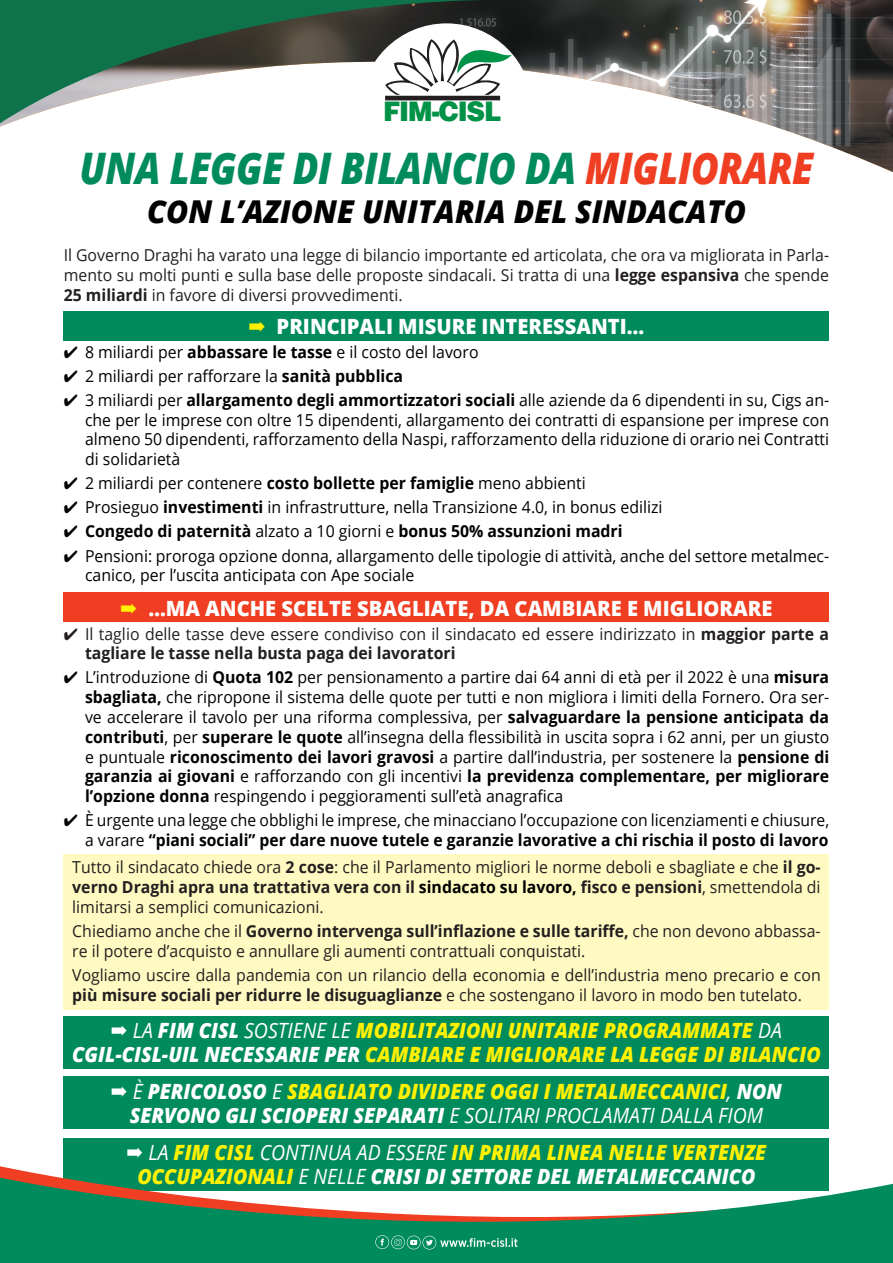
<style>
.page{position:relative;width:893px;height:1263px;background:#fff}
.page>*{position:absolute;margin:0;border:0;box-sizing:border-box;transform-origin:0 0}
.t1{font:italic 800 43.5px "Open Sans";letter-spacing:-.01em;color:#008b5d;scale:.87 1}
.t2{font:italic 800 31.5px "Open Sans";color:#000;scale:.96 1}
.t3{font:900 27px "Helvetica";letter-spacing:-.045em;color:#009247;scale:.96 1}
.t4{font:italic 800 21px/24px "Open Sans";color:#fff101;text-align:center;scale:.93 1}
.t5{font:italic 800 21px/24px "Open Sans";color:#fff;text-align:center;scale:.93 1}
.t6{font:800 21px "Open Sans";color:#fff;scale:.96 1}
.t7{font:16.5px/19.8px "Open Sans";color:#000;text-align:justify;scale:.96 1}
.t8{font:16.5px/19.8px "Open Sans";color:#231f20;scale:.96 1}
.t9{font:16.5px/19.8px "Open Sans";color:#000;text-align:right;scale:.95 1}
.t10{font:700 16.5px "Open Sans";color:#000;scale:.96 1}
.s1{color:#ef3e22}
.s2{font-weight:700}
.s3{color:#fff101}
.s4{font-weight:400}
.s5{font-weight:700;color:#000}
.s6{color:#fff}
.s7{font-weight:400;color:#fff}
</style>
<div class="page">
<div style="left:64px;top:855px;width:765px;height:155px;background:#fffac1"></div>
<div style="left:64px;top:1016px;width:765px;height:52px;background:#008b5d"></div>
<div style="left:64px;top:592px;width:765px;height:30px;background:#ef3e22"></div>
<img style="left:0;top:0;width:893px;height:172px">
<svg style="left:0;top:0;width:546px;height:123px"></svg>
<div style="left:360px;top:23px;width:173px;height:172px;background:#fff;border-radius:50%"></div>
<hr style="left:385px;top:96px;width:115px;height:4px;background:#231f20">
<svg style="left:385px;top:39px;width:127px;height:56px"></svg>
<div style="left:64px;top:311px;width:765px;height:30px;background:#008b5d"></div>
<div style="left:64px;top:1077px;width:765px;height:52px;background:#008b5d"></div>
<div style="left:64px;top:1138px;width:765px;height:53px;background:#008b5d"></div>
<svg style="left:0;top:1177px;width:893px;height:86px;fill:#008b5d"></svg>
<svg style="left:375px;top:1235px;width:143px;height:14px;background:#32a17d"></svg>
<h3 class="t3" style="left:383px;top:94px;width:125px">FIM-CISL</h3>
<h1 class="t1" style="left:79px;top:135px;width:845px">UNA LEGGE DI BILANCIO DA <span class="s1">MIGLIORARE</span></h1>
<h2 class="t2" style="left:147px;top:188px;width:625px">CON L’AZIONE UNITARIA DEL SINDACATO</h2>
<p class="t8" style="left:64px;top:245px;width:799px;text-align:justify">Il Governo Draghi ha varato una legge di bilancio importante ed articolata, che ora va migliorata in Parla&shy;mento su molti punti e sulla base delle proposte sindacali. Si tratta di una <span class="s2">legge espansiva</span> che spende <span class="s2">25 miliardi</span> in favore di diversi provvedimenti.</p>
<p class="t6" style="left:249px;top:310px;width:414px"><span class="s3">➡</span> PRINCIPALI MISURE INTERESSANTI…</p>
<p class="t7" style="left:64px;top:341px;width:434px">✔ 8 miliardi per <span class="s2">abbassare le tasse</span> e il costo del lavoro</p>
<p class="t7" style="left:64px;top:365px;width:355px">✔ 2 miliardi per rafforzare la <span class="s2">sanità pubblica</span></p>
<p class="t7" style="left:85px;top:390px;width:777px;text-indent:-21px">✔ 3 miliardi per <span class="s2">allargamento degli ammortizzatori sociali</span> alle aziende da 6 dipendenti in su, Cigs an&shy;che per le imprese con oltre 15 dipendenti, allargamento dei contratti di espansione per imprese con almeno 50 dipendenti, rafforzamento della Naspi, rafforzamento della riduzione di orario nei Contratti di solidarietà</p>
<p class="t7" style="left:64px;top:473px;width:545px">✔ 2 miliardi per contenere <span class="s2">costo bollette per famiglie</span> meno abbienti</p>
<p class="t7" style="left:64px;top:497px;width:625px">✔ Prosieguo <span class="s2">investimenti</span> in infrastrutture, nella Transizione 4.0, in bonus edilizi</p>
<p class="t10" style="left:64px;top:520px;width:584px">✔ Congedo di paternità <span class="s4">alzato a 10 giorni e</span> bonus 50% assunzioni madri</p>
<p class="t7" style="left:85px;top:545px;width:777px;text-indent:-21px">✔ Pensioni: proroga opzione donna, allargamento delle tipologie di attività, anche del settore metalmec&shy;canico, per l’uscita anticipata con Ape sociale</p>
<p class="t6" style="left:120px;top:592px;width:681px"><span class="s3">➡</span> …MA ANCHE SCELTE SBAGLIATE, DA CAMBIARE E MIGLIORARE</p>
<p class="t8" style="left:85px;top:623px;width:777px;text-indent:-21px">✔ Il taglio delle tasse deve essere condiviso con il sindacato ed essere indirizzato in <span class="s2">maggior parte a tagliare le tasse nella busta paga dei lavoratori</span></p>
<p class="t7" style="left:85px;top:667px;width:777px;text-indent:-21px">✔ L’introduzione di <span class="s2">Quota 102</span> per pensionamento a partire dai 64 anni di età per il 2022 è una <span class="s2">misura sbagliata,</span> che ripropone il sistema delle quote per tutti e non migliora i limiti della Fornero. Ora ser&shy;ve accelerare il tavolo per una riforma complessiva, per <span class="s2">salvaguardare la pensione anticipata da contributi</span>, per <span class="s2">superare le quote</span> all’insegna della flessibilità in uscita sopra i 62 anni, per un giusto e puntuale <span class="s2">riconoscimento dei lavori gravosi</span> a partire dall’industria, per sostenere la <span class="s2">pensione di garanzia ai giovani</span> e rafforzando con gli incentivi <span class="s2">la previdenza complementare, per migliorare l’opzione donna</span> respingendo i peggioramenti sull’età anagrafica</p>
<p class="t9" style="left:64px;top:810px;width:807px">✔ È urgente una legge che obblighi le imprese, che minacciano l’occupazione con licenziamenti e chiusure, a varare <span class="s2">“piani sociali” per dare nuove tutele e garanzie lavorative a chi rischia il posto di lavoro</span></p>
<p class="t8" style="left:72px;top:857px;width:781px;text-align:justify">Tutto il sindacato chiede ora <span class="s2">2 cose</span>: che il Parlamento migliori le norme deboli e sbagliate e che <span class="s2">il go&shy;verno Draghi apra una trattativa vera con il</span> <span class="s5">sindacato su lavoro,</span> <span class="s2">fisco e pensioni</span>, smettendola di limitarsi a semplici comunicazioni.</p>
<p class="t8" style="left:72px;top:921px;width:781px">Chiediamo anche che il <span class="s2">Governo intervenga sull’inflazione e sulle tariffe,</span> che non devono abbassa&shy;re il potere d’acquisto e annullare gli aumenti contrattuali conquistati.</p>
<p class="t8" style="left:72px;top:964px;width:781px">Vogliamo uscire dalla pandemia con un rilancio della economia e dell’industria meno precario e con <span class="s2">più misure sociali per ridurre le disuguaglianze</span> e che sostengano il lavoro in modo ben tutelato.</p>
<p class="t4" style="left:72px;top:1017px;width:807px"><span class="s6">➡</span> <span class="s7">LA</span> <span class="s6">FIM CISL</span> <span class="s7">SOSTIENE LE</span> MOBILITAZIONI UNITARIE PROGRAMMATE <span class="s7">DA<br></span><span class="s6">CGIL-CISL-UIL NECESSARIE PER</span> CAMBIARE E MIGLIORARE LA LEGGE DI BILANCIO</p>
<p class="t5" style="left:111px;top:1078px;width:723px">➡ <span class="s4">È</span> PERICOLOSO <span class="s4">E</span> <span class="s3">SBAGLIATO DIVIDERE OGGI I METALMECCANICI</span><span class="s4">,</span> NON<br>SERVONO GLI SCIOPERI SEPARATI <span class="s4">E SOLITARI PROCLAMATI DALLA FIOM</span></p>
<p class="t4" style="left:127px;top:1139px;width:689px"><span class="s6">➡</span> <span class="s7">LA</span> FIM CISL <span class="s7">CONTINUA AD ESSERE</span> IN PRIMA LINEA NELLE VERTENZE<br>OCCUPAZIONALI <span class="s7">E NELLE</span> <span class="s6">CRISI DI SETTORE DEL METALMECCANICO</span></p>
</div>
